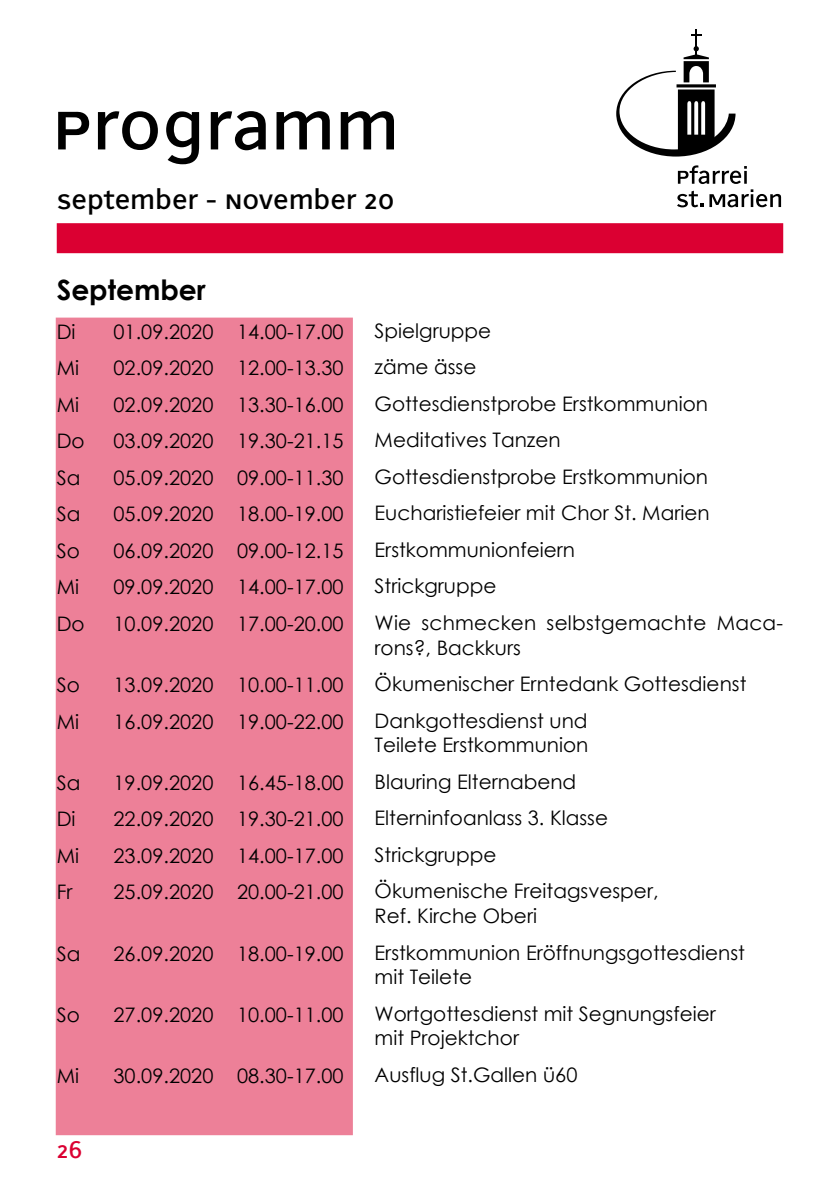
<style>
.page{position:relative;width:840px;height:1191px;background:#fff}
.page>*{position:absolute;margin:0;border:0;box-sizing:border-box;transform-origin:0 0}
.t1{font:500 72px "AB Newut Plain";color:#000}
.t2{font:500 28px "AB Newut Plain";color:#000}
.t3{font:700 28px "Century Gothic";color:#000}
.t4{font:500 24px "AB Newut Plain";color:#db0032}
.t5{font:20px/36.6px "Century Gothic";color:#000}
</style>
<div class="page">
<svg style="left:677px;top:165px;width:103px;height:42px"></svg>
<svg style="left:616px;top:29px;width:119px;height:128px"></svg>
<div style="left:57px;top:223px;width:725px;height:30px;background:#db0032"></div>
<div style="left:57px;top:318px;width:294px;height:816px;background:#ed8098"></div>
<div style="left:56px;top:317px;width:296px;height:818px;border:2px solid #ed8098"></div>
<h1 class="t1" style="left:52px;top:92px;width:348px">Programm</h1>
<h2 class="t2" style="left:57px;top:187px;width:339px">September - November 20</h2>
<h2 class="t3" style="left:57px;top:269px;width:150px">September</h2>
<p class="t5" style="left:57px;top:313px;width:20px">Di</p>
<p class="t5" style="left:113px;top:313px;width:231px">01.09.2020 14.00-17.00</p>
<p class="t5" style="left:57px;top:349px;width:24px">Mi</p>
<p class="t5" style="left:113px;top:349px;width:231px">02.09.2020 12.00-13.30</p>
<p class="t5" style="left:57px;top:386px;width:24px">Mi</p>
<p class="t5" style="left:113px;top:386px;width:231px">02.09.2020 13.30-16.00</p>
<p class="t5" style="left:57px;top:422px;width:29px">Do</p>
<p class="t5" style="left:113px;top:422px;width:231px">03.09.2020 19.30-21.15</p>
<p class="t5" style="left:57px;top:459px;width:25px">Sa</p>
<p class="t5" style="left:113px;top:459px;width:231px">05.09.2020 09.00-11.30</p>
<p class="t5" style="left:57px;top:495px;width:25px">Sa</p>
<p class="t5" style="left:113px;top:495px;width:231px">05.09.2020 18.00-19.00</p>
<p class="t5" style="left:57px;top:532px;width:25px">So</p>
<p class="t5" style="left:113px;top:532px;width:231px">06.09.2020 09.00-12.15</p>
<p class="t5" style="left:57px;top:568px;width:24px">Mi</p>
<p class="t5" style="left:113px;top:568px;width:231px">09.09.2020 14.00-17.00</p>
<p class="t5" style="left:57px;top:605px;width:29px">Do</p>
<p class="t5" style="left:113px;top:605px;width:231px">10.09.2020 17.00-20.00</p>
<p class="t5" style="left:57px;top:666px;width:25px">So</p>
<p class="t5" style="left:113px;top:666px;width:231px">13.09.2020 10.00-11.00</p>
<p class="t5" style="left:57px;top:703px;width:24px">Mi</p>
<p class="t5" style="left:113px;top:703px;width:231px">16.09.2020 19.00-22.00</p>
<p class="t5" style="left:57px;top:764px;width:25px">Sa</p>
<p class="t5" style="left:113px;top:764px;width:231px">19.09.2020 16.45-18.00</p>
<p class="t5" style="left:57px;top:800px;width:20px">Di</p>
<p class="t5" style="left:113px;top:800px;width:231px">22.09.2020 19.30-21.00</p>
<p class="t5" style="left:57px;top:837px;width:24px">Mi</p>
<p class="t5" style="left:113px;top:837px;width:231px">23.09.2020 14.00-17.00</p>
<p class="t5" style="left:57px;top:873px;width:17px">Fr</p>
<p class="t5" style="left:113px;top:873px;width:231px">25.09.2020 20.00-21.00</p>
<p class="t5" style="left:57px;top:934px;width:25px">Sa</p>
<p class="t5" style="left:113px;top:934px;width:231px">26.09.2020 18.00-19.00</p>
<p class="t5" style="left:57px;top:995px;width:25px">So</p>
<p class="t5" style="left:113px;top:995px;width:231px">27.09.2020 10.00-11.00</p>
<p class="t5" style="left:57px;top:1056px;width:24px">Mi</p>
<p class="t5" style="left:113px;top:1056px;width:231px">30.09.2020 08.30-17.00</p>
<p class="t4" style="left:57px;top:1139px;width:27px">26</p>
<p class="t5" style="left:374px;top:312px;width:410px">Spielgruppe<br>zäme ässe<br>Gottesdienstprobe Erstkommunion<br>Meditatives Tanzen<br>Gottesdienstprobe Erstkommunion<br>Eucharistiefeier mit Chor St. Marien<br>Erstkommunionfeiern<br>Strickgruppe<br>Wie schmecken selbstgemachte Maca-</p>
<p class="t5" style="left:374px;top:629px;width:373px">rons?, Backkurs<br>Ökumenischer Erntedank Gottesdienst<br>Dankgottesdienst und</p>
<p class="t5" style="left:374px;top:726px;width:285px">Teilete Erstkommunion<br>Blauring Elternabend<br>Elterninfoanlass 3. Klasse<br>Strickgruppe<br>Ökumenische Freitagsvesper,</p>
<p class="t5" style="left:374px;top:897px;width:371px">Ref. Kirche Oberi<br>Erstkommunion Eröffnungsgottesdienst</p>
<p class="t5" style="left:374px;top:958px;width:342px">mit Teilete<br>Wortgottesdienst mit Segnungsfeier</p>
<p class="t5" style="left:374px;top:1019px;width:204px">mit Projektchor<br>Ausflug St.Gallen ü60</p>
</div>
